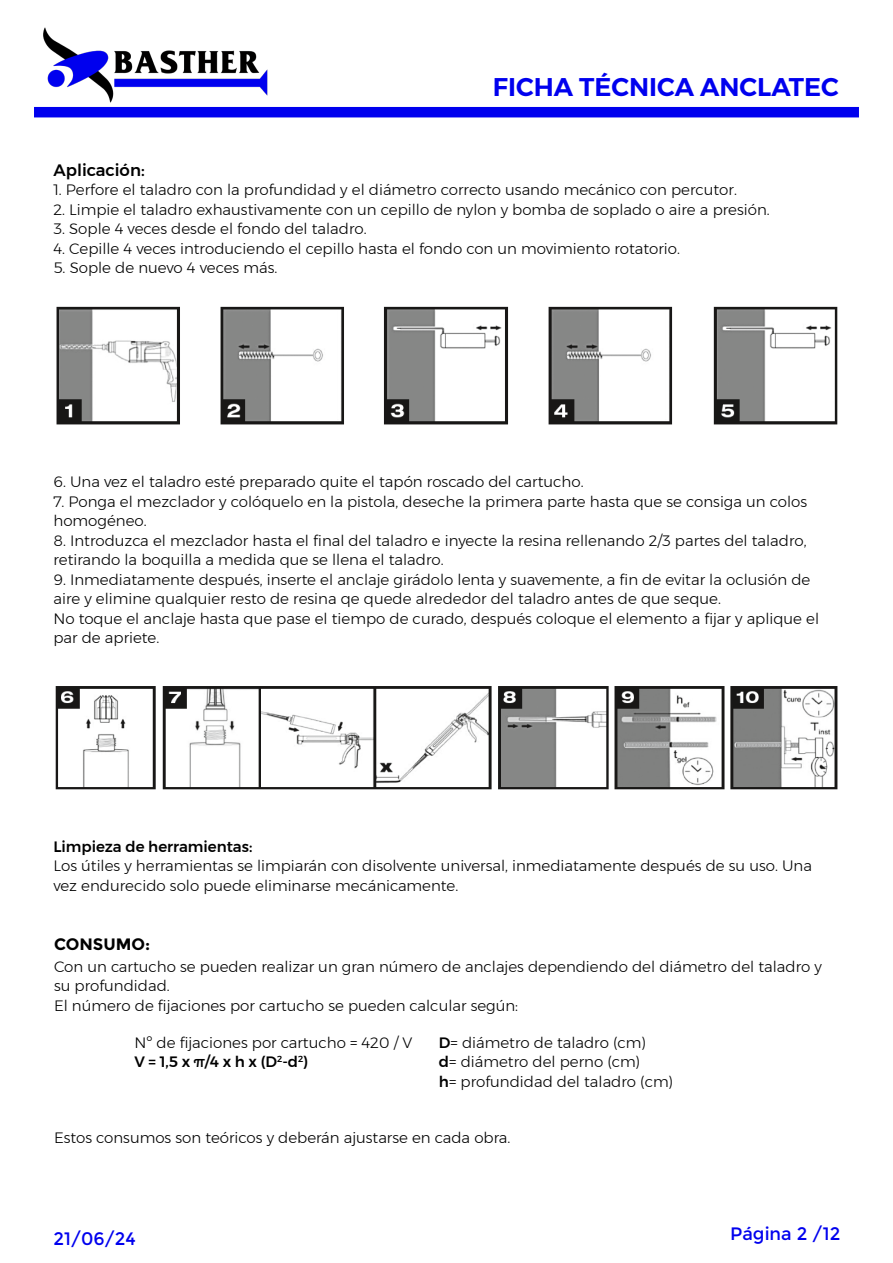
<style>
.page{position:relative;width:893px;height:1263px;background:#fff}
.page>*{position:absolute;margin:0;border:0;box-sizing:border-box;transform-origin:0 0}
.t1{font:600 25.5px "Montserrat";color:#00e}
.t2{font:18px "Montserrat";color:#00e}
.t3{font:500 16.5px "Montserrat";color:#000}
.t4{font:700 16.5px "Montserrat";color:#000}
.t5{font:300 15px/19.5px "Montserrat";color:#000}
.s1{font-weight:500}
</style>
<div class="page">
<img style="left:43px;top:27px;width:225px;height:76px">
<div style="left:34px;top:107px;width:825px;height:10px;background:#00e"></div>
<img style="left:56px;top:306px;width:782px;height:119px">
<img style="left:55px;top:686px;width:783px;height:104px">
<p class="t1" style="left:493px;top:67px;width:348px">FICHA TÉCNICA ANCLATEC</p>
<p class="t3" style="left:53px;top:157px;width:93px">Aplicación:</p>
<p class="t5" style="left:53px;top:180px;width:685px">1. Perfore el taladro con la profundidad y el diámetro correcto usando mecánico con percutor.</p>
<p class="t5" style="left:53px;top:199px;width:718px">2. Limpie el taladro exhaustivamente con un cepillo de nylon y bomba de soplado o aire a presión.</p>
<p class="t5" style="left:53px;top:219px;width:315px">3. Sople 4 veces desde el fondo del taladro.</p>
<p class="t5" style="left:53px;top:238px;width:628px">4. Cepille 4 veces introduciendo el cepillo hasta el fondo con un movimiento rotatorio.</p>
<p class="t5" style="left:53px;top:258px;width:225px">5. Sople de nuevo 4 veces más.</p>
<p class="t5" style="left:53px;top:472px;width:532px">6. Una vez el taladro esté preparado quite el tapón roscado del cartucho.</p>
<p class="t5" style="left:53px;top:491px;width:755px">7. Ponga el mezclador y colóquelo en la pistola, deseche la primera parte hasta que se consiga un colos homogéneo.</p>
<p class="t5" style="left:53px;top:530px;width:755px">8. Introduzca el mezclador hasta el final del taladro e inyecte la resina rellenando 2/3 partes del taladro, retirando la boquilla a medida que se llena el taladro.</p>
<p class="t5" style="left:53px;top:569px;width:767px">9. Inmediatamente después, inserte el anclaje girádolo lenta y suavemente, a fin de evitar la oclusión de aire y elimine qualquier resto de resina qe quede alrededor del taladro antes de que seque.<br>No toque el anclaje hasta que pase el tiempo de curado, después coloque el elemento a fijar y aplique el par de apriete.</p>
<p class="t5" style="left:53px;top:836px;width:760px"><span class="s1">Limpieza de herramientas:<br></span>Los útiles y herramientas se limpiarán con disolvente universal, inmediatamente después de su uso. Una vez endurecido solo puede eliminarse mecánicamente.</p>
<p class="t4" style="left:54px;top:934px;width:98px">CONSUMO:</p>
<p class="t5" style="left:54px;top:956px;width:769px">Con un cartucho se pueden realizar un gran número de anclajes dependiendo del diámetro del taladro y su profundidad.<br>El número de fijaciones por cartucho se pueden calcular según:</p>
<p class="t5" style="left:134px;top:1032px;width:279px">Nº de fijaciones por cartucho = 420 / V<br><span class="s1">V = 1,5 x π/4 x h x (D</span><sup>2</sup><span class="s1">-d</span><sup>2</sup><span class="s1">)</span></p>
<p class="t5" style="left:439px;top:1032px;width:236px"><span class="s1">D</span>= diámetro de taladro (cm)<br><span class="s1">d</span>= diámetro del perno (cm)<br><span class="s1">h</span>= profundidad del taladro (cm)</p>
<p class="t5" style="left:54px;top:1128px;width:458px">Estos consumos son teóricos y deberán ajustarse en cada obra.</p>
<p class="t2" style="left:53px;top:1228px;width:84px">21/06/24</p>
<p class="t2" style="left:730px;top:1223px;width:112px">Página 2 /12</p>
</div>
